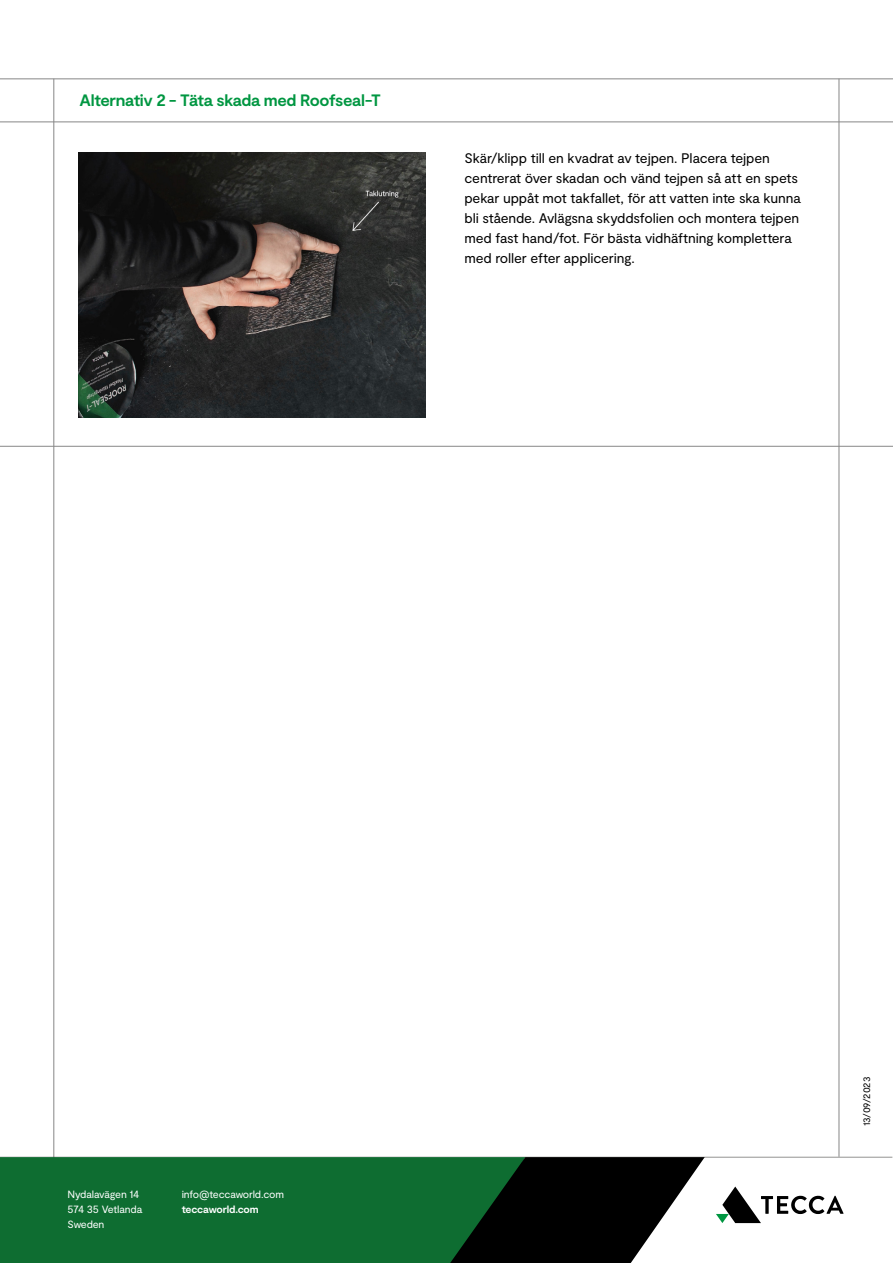
<style>
.page{position:relative;width:893px;height:1263px;background:#fff}
.page>*{position:absolute;margin:0;border:0;box-sizing:border-box;transform-origin:0 0}
.t1{font:700 16.5px "Moderat";letter-spacing:-.02em;color:#009641}
.t2{font:13.8px/19.8px "Moderat";letter-spacing:-.01em;color:#000}
.t3{font:10.5px/15px "Moderat";letter-spacing:-.02em;color:#fff}
.t4{font:700 10.5px "Moderat";letter-spacing:-.02em;color:#fff}
.t5{font:9.3px "Moderat";letter-spacing:-.005em;color:#000}
</style>
<div class="page">
<hr style="left:0;top:446px;width:893px;height:1px;background:#878787">
<hr style="left:54px;top:79px;width:1px;height:1184px;background:#878787">
<hr style="left:839px;top:79px;width:1px;height:1078px;background:#878787">
<hr style="left:0;top:1157px;width:892px;height:1px;background:#252322">
<div style="left:0;top:1157px;width:450px;height:106px;background:#0e6d31"></div>
<svg style="left:450px;top:1157px;width:255px;height:106px;background:#26342b"></svg>
<svg style="left:716px;top:1186px;width:127px;height:37px"></svg>
<hr style="left:0;top:122px;width:893px;height:1px;background:#878787">
<hr style="left:0;top:79px;width:893px;height:1px;background:#878787">
<img style="left:79px;top:153px;width:346px;height:265px">
<p class="t1" style="left:80px;top:91px;width:303px">Alternativ 2 - Täta skada med Roofseal-T</p>
<p class="t2" style="left:465px;top:149px;width:338px">Skär/klipp till en kvadrat av tejpen. Placera tejpen centrerat över skadan och vänd tejpen så att en spets pekar uppåt mot takfallet, för att vatten inte ska kunna bli stående. Avlägsna skyddsfolien och montera tejpen med fast hand/fot. För bästa vidhäftning komplettera med roller efter applicering.</p>
<p class="t3" style="left:67px;top:1187px;width:76px">Nydalavägen 14<br>574 35 Vetlanda<br>Sweden</p>
<p class="t3" style="left:182px;top:1187px;width:104px">info@teccaworld.com</p>
<p class="t4" style="left:182px;top:1203px;width:78px">teccaworld.com</p>
<p class="t5" style="left:861px;top:1126px;width:51px;rotate:-90deg">13/09/2023</p>
</div>
